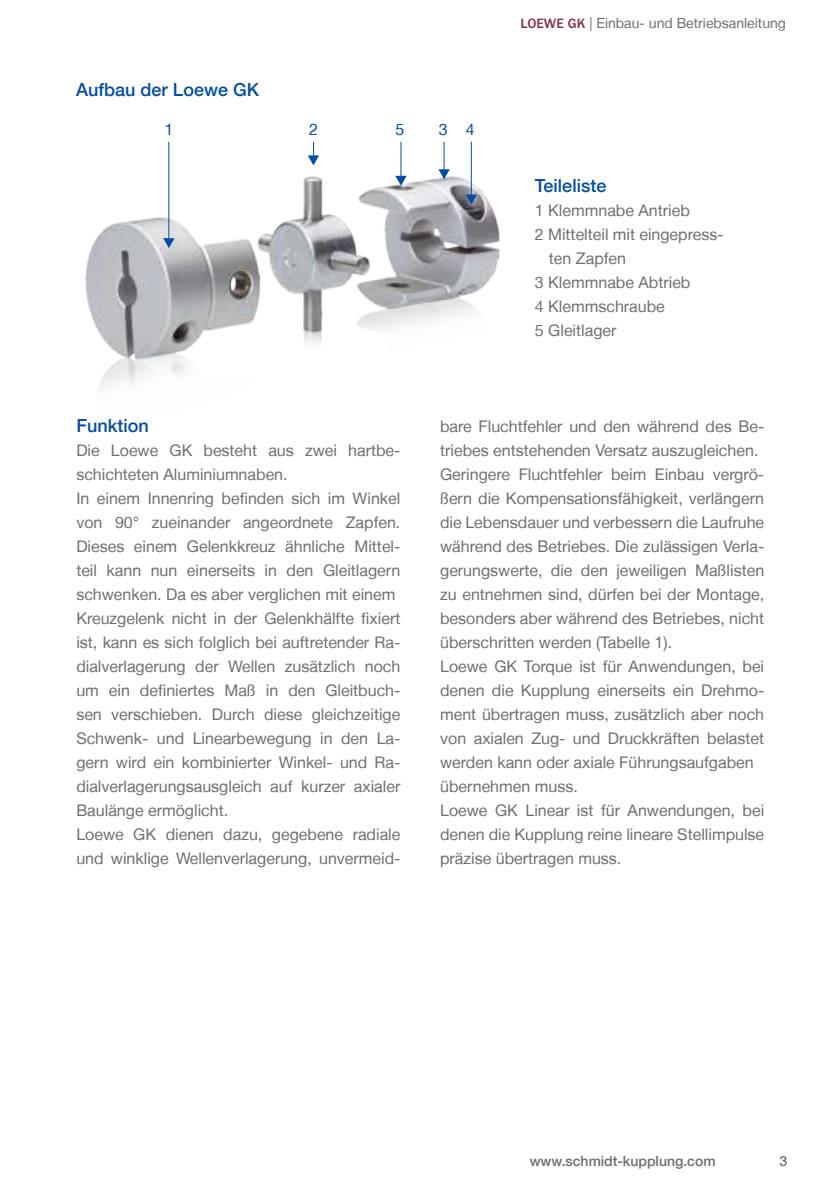
<style>
.page{position:relative;width:840px;height:1191px;background:#fff}
.page>*{position:absolute;margin:0;border:0;box-sizing:border-box;transform-origin:0 0}
.t1{font:500 18px "Helvetica Neue LT";color:#034ea2}
.t2{font:16px/24px "Helvetica Neue LT";color:#6d6e71}
.t3{font:16px "Helvetica Neue LT";color:#034ea2}
.t4{font:14px "Helvetica Neue LT";color:#6d6e71}
.t5{font:500 14px "Helvetica Neue LT";color:#6d6e71}
.s1{font-family:"Franklin Gothic LT Pro";font-weight:500;color:#892d4d}
</style>
<div class="page">
<img style="left:85px;top:155px;width:416px;height:234px">
<hr style="left:168px;top:142px;width:1px;height:96px;background:#034ea2">
<hr style="left:470px;top:142px;width:1px;height:55px;background:#034ea2">
<hr style="left:400px;top:142px;width:1px;height:35px;background:#034ea2">
<hr style="left:443px;top:142px;width:1px;height:35px;background:#034ea2">
<svg style="left:163px;top:238px;width:11px;height:10px"></svg>
<svg style="left:465px;top:194px;width:12px;height:10px"></svg>
<svg style="left:307px;top:142px;width:12px;height:23px"></svg>
<svg style="left:395px;top:176px;width:11px;height:10px"></svg>
<svg style="left:438px;top:169px;width:11px;height:10px"></svg>
<p class="t1" style="left:76px;top:79px;width:184px">Aufbau der Loewe GK</p>
<p class="t3" style="left:164px;top:119px;width:10px">1</p>
<p class="t3" style="left:309px;top:119px;width:10px">2</p>
<p class="t3" style="left:395px;top:119px;width:10px">5</p>
<p class="t3" style="left:438px;top:119px;width:38px">3 4</p>
<p class="t4" style="left:520px;top:15px;width:267px"><span class="s1">LOEWE GK</span> | Einbau- und Betriebsanleitung</p>
<p class="t1" style="left:534px;top:175px;width:73px">Teileliste</p>
<p class="t2" style="left:534px;top:198px;width:156px">1 Klemmnabe Antrieb</p>
<p class="t2" style="left:534px;top:222px;width:190px">2 Mittelteil mit eingepress-</p>
<p class="t2" style="left:548px;top:246px;width:79px">ten Zapfen</p>
<p class="t2" style="left:534px;top:270px;width:157px">3 Klemmnabe Abtrieb</p>
<p class="t2" style="left:534px;top:294px;width:131px">4 Klemmschraube</p>
<p class="t2" style="left:534px;top:318px;width:83px">5 Gleitlager</p>
<p class="t1" style="left:76px;top:415px;width:74px">Funktion</p>
<p class="t2" style="left:76px;top:438px;width:325px">Die Loewe GK besteht aus zwei hartbe&shy;schichteten Aluminiumnaben.<br>In einem Innenring befinden sich im Winkel von 90° zueinander angeordnete Zapfen.<br>Dieses einem Gelenkkreuz ähnliche Mittel&shy;teil kann nun einerseits in den Gleitlagern schwenken. Da es aber verglichen mit einem Kreuzgelenk nicht in der Gelenkhälfte fixiert ist, kann es sich folglich bei auftretender Ra&shy;dialverlagerung der Wellen zusätzlich noch um ein definiertes Maß in den Gleitbuch&shy;sen verschieben. Durch diese gleichzeitige Schwenk- und Linearbewegung in den La&shy;gern wird ein kombinierter Winkel- und Ra&shy;dialverlagerungsausgleich auf kurzer axialer Baulänge ermöglicht.<br>Loewe GK dienen dazu, gegebene radiale und winklige Wellenverlagerung, unvermeid-</p>
<p class="t2" style="left:440px;top:414px;width:325px">bare Fluchtfehler und den während des Be&shy;triebes entstehenden Versatz auszugleichen.<br>Geringere Fluchtfehler beim Einbau vergrö&shy;ßern die Kompensationsfähigkeit, verlängern die Lebensdauer und verbessern die Laufruhe während des Betriebes. Die zulässigen Verla&shy;gerungswerte, die den jeweiligen Maßlisten zu entnehmen sind, dürfen bei der Montage, besonders aber während des Betriebes, nicht überschritten werden (Tabelle 1).<br>Loewe GK Torque ist für Anwendungen, bei denen die Kupplung einerseits ein Drehmo&shy;ment übertragen muss, zusätzlich aber noch von axialen Zug- und Druckkräften belastet werden kann oder axiale Führungsaufgaben übernehmen muss.<br>Loewe GK Linear ist für Anwendungen, bei denen die Kupplung reine lineare Stellimpulse präzise übertragen muss.</p>
<p class="t5" style="left:529px;top:1152px;width:187px">www.schmidt-kupplung.com</p>
<p class="t5" style="left:779px;top:1152px;width:9px">3</p>
</div>
